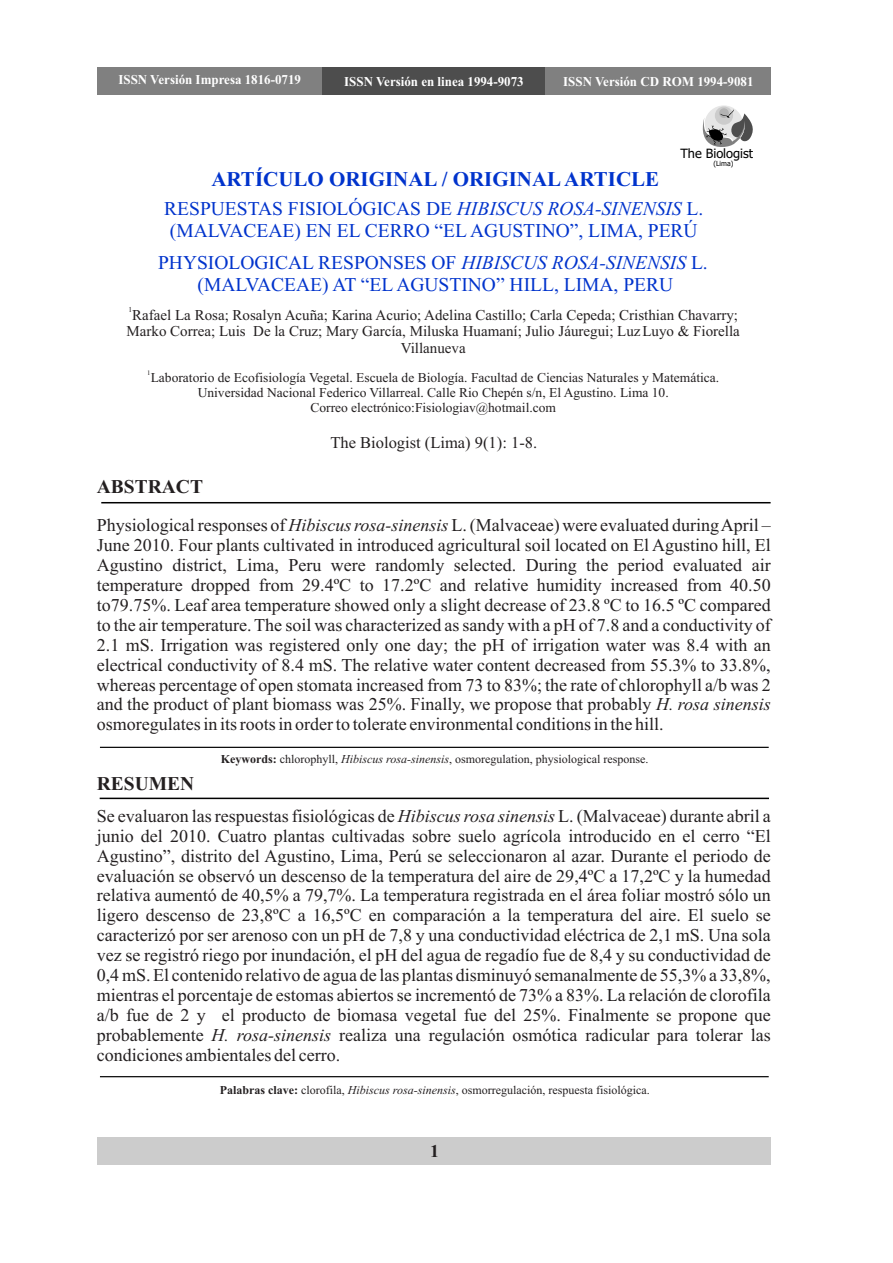
<style>
.page{position:relative;width:893px;height:1263px;background:#fff}
.page>*{position:absolute;margin:0;border:0;box-sizing:border-box;transform-origin:0 0}
.t1{font:700 21px "Times New Roman";color:#03c}
.t2{font:19.5px/21.6px "Times New Roman";color:#03c}
.t3{font:700 19.5px "Times New Roman";color:#231f20}
.t4{font:18px/20px "Times New Roman";color:#231f20;text-align:justify}
.t5{font:700 18px "Times New Roman";color:#231f20}
.t6{font:16.5px "Times New Roman";color:#231f20}
.t7{font:15px/16.6px "Times New Roman";color:#231f20;text-align:center}
.t8{font:13.5px/15px "Times New Roman";color:#231f20;text-align:center}
.t9{font:700 13.5px "Times New Roman";color:#fff;scale:.96 1}
.t10{font:12.75px "Tahoma";color:#000}
.t11{font:12px "Times New Roman";color:#231f20}
.t12{font:7.5px "Times New Roman";color:#231f20}
.t13{font:7.05px "Tahoma";color:#000}
.t14{font:6.75px "Times New Roman";color:#231f20}
.s1{font-style:italic}
.s2{font-weight:700}
</style>
<div class="page">
<hr style="left:101px;top:502px;width:670px;height:1px;background:#000">
<hr style="left:100px;top:747px;width:669px;height:1px;background:#000">
<div style="left:97px;top:1137px;width:674px;height:28px;background:#ccc"></div>
<hr style="left:100px;top:1076px;width:669px;height:1px;background:#000">
<hr style="left:100px;top:798px;width:669px;height:1px;background:#000">
<div style="left:97px;top:67px;width:225px;height:28px;background:#808080"></div>
<svg style="left:702px;top:105px;width:51px;height:42px"></svg>
<div style="left:322px;top:67px;width:223px;height:28px;background:#4d4d4d"></div>
<div style="left:545px;top:67px;width:226px;height:28px;background:#808080"></div>
<p class="t9" style="left:118px;top:75px;width:192px">ISSN Versión Impresa 1816-0719</p>
<p class="t9" style="left:344px;top:77px;width:189px">ISSN Versión en linea 1994-9073</p>
<p class="t9" style="left:563px;top:77px;width:200px">ISSN Versión CD ROM 1994-9081</p>
<p class="t10" style="left:680px;top:148px;width:74px">The Biologist</p>
<p class="t13" style="left:713px;top:161px;width:21px">(Lima)</p>
<p class="t2" style="left:164px;top:199px;width:541px">RESPUESTAS FISIOLÓGICAS DE <span class="s1">HIBISCUS ROSA-SINENSIS</span> L. (MALVACEAE) EN EL CERRO “EL AGUSTINO”, LIMA, PERÚ</p>
<p class="t2" style="left:158px;top:254px;width:551px;text-align:center">PHYSIOLOGICAL RESPONSES OF <span class="s1">HIBISCUS ROSA-SINENSIS</span> L. (MALVACEAE) AT “EL AGUSTINO” HILL, LIMA, PERU</p>
<p class="t1" style="left:211px;top:171px;width:449px">ARTÍCULO ORIGINAL / ORIGINALARTICLE</p>
<p class="t12" style="left:128px;top:307px;width:5px">1</p>
<p class="t7" style="left:127px;top:308px;width:615px">Rafael La Rosa; Rosalyn Acuña; Karina Acurio; Adelina Castillo; Carla Cepeda; Cristhian Chavarry;<br>Marko Correa; Luis De la Cruz; Mary García, Miluska Huamaní; Julio Jáuregui; LuzLuyo &amp; Fiorella<br>Villanueva</p>
<p class="t14" style="left:147px;top:370px;width:5px">1</p>
<p class="t8" style="left:151px;top:371px;width:570px">Laboratorio de Ecofisiología Vegetal. Escuela de Biología. Facultad de Ciencias Naturales y Matemática.<br>Universidad Nacional Federico Villarreal. Calle Rio Chepén s/n, El Agustino. Lima 10.<br>Correo electrónico:Fisiologiav@hotmail.com</p>
<p class="t6" style="left:330px;top:436px;width:208px">The Biologist (Lima) 9(1): 1-8.</p>
<p class="t3" style="left:97px;top:480px;width:108px">ABSTRACT</p>
<p class="t4" style="left:97px;top:517px;width:675px">Physiological responses of <span class="s1">Hibiscus rosa-sinensis</span> L. (Malvaceae) were evaluated during April – June 2010. Four plants cultivated in introduced agricultural soil located on El Agustino hill, El Agustino district, Lima, Peru were randomly selected. During the period evaluated air temperature dropped from 29.4ºC to 17.2ºC and relative humidity increased from 40.50 to79.75%. Leaf area temperature showed only a slight decrease of 23.8 ºC to 16.5 ºC compared to the air temperature. The soil was characterized as sandy with a pH of 7.8 and a conductivity of 2.1 mS. Irrigation was registered only one day; the pH of irrigation water was 8.4 with an electrical conductivity of 8.4 mS. The relative water content decreased from 55.3% to 33.8%, whereas percentage of open stomata increased from 73 to 83%; the rate of chlorophyll a/b was 2 and the product of plant biomass was 25%. Finally, we propose that probably <span class="s1">H. rosa sinensis </span>osmoregulates in its roots in order to tolerate environmental conditions in the hill.</p>
<p class="t11" style="left:221px;top:754px;width:429px"><span class="s2">Keywords:</span> chlorophyll, <span class="s1">Hibiscus rosa-sinensis</span>, osmoregulation, physiological response.</p>
<p class="t3" style="left:97px;top:777px;width:99px">RESUMEN</p>
<p class="t4" style="left:97px;top:807px;width:675px">Se evaluaron las respuestas fisiológicas de <span class="s1">Hibiscus rosa sinensis</span> L. (Malvaceae) durante abril a junio del 2010. Cuatro plantas cultivadas sobre suelo agrícola introducido en el cerro “El Agustino”, distrito del Agustino, Lima, Perú se seleccionaron al azar. Durante el periodo de evaluación se observó un descenso de la temperatura del aire de 29,4ºC a 17,2ºC y la humedad relativa aumentó de 40,5% a 79,7%. La temperatura registrada en el área foliar mostró sólo un ligero descenso de 23,8ºC a 16,5ºC en comparación a la temperatura del aire. El suelo se caracterizó por ser arenoso con un pH de 7,8 y una conductividad eléctrica de 2,1 mS. Una sola vez se registró riego por inundación, el pH del agua de regadío fue de 8,4 y su conductividad de 0,4 mS. El contenido relativo de agua de las plantas disminuyó semanalmente de 55,3% a 33,8%, mientras el porcentaje de estomas abiertos se incrementó de 73% a 83%. La relación de clorofila a/b fue de 2 y el producto de biomasa vegetal fue del 25%. Finalmente se propone que probablemente <span class="s1">H. rosa-sinensis</span> realiza una regulación osmótica radicular para tolerar las condiciones ambientales del cerro.</p>
<p class="t11" style="left:220px;top:1086px;width:431px"><span class="s2">Palabras clave:</span> clorofila, <span class="s1">Hibiscus rosa-sinensis</span>, osmorregulación, respuesta fisiológica.</p>
<p class="t5" style="left:430px;top:1145px;width:10px">1</p>
</div>
